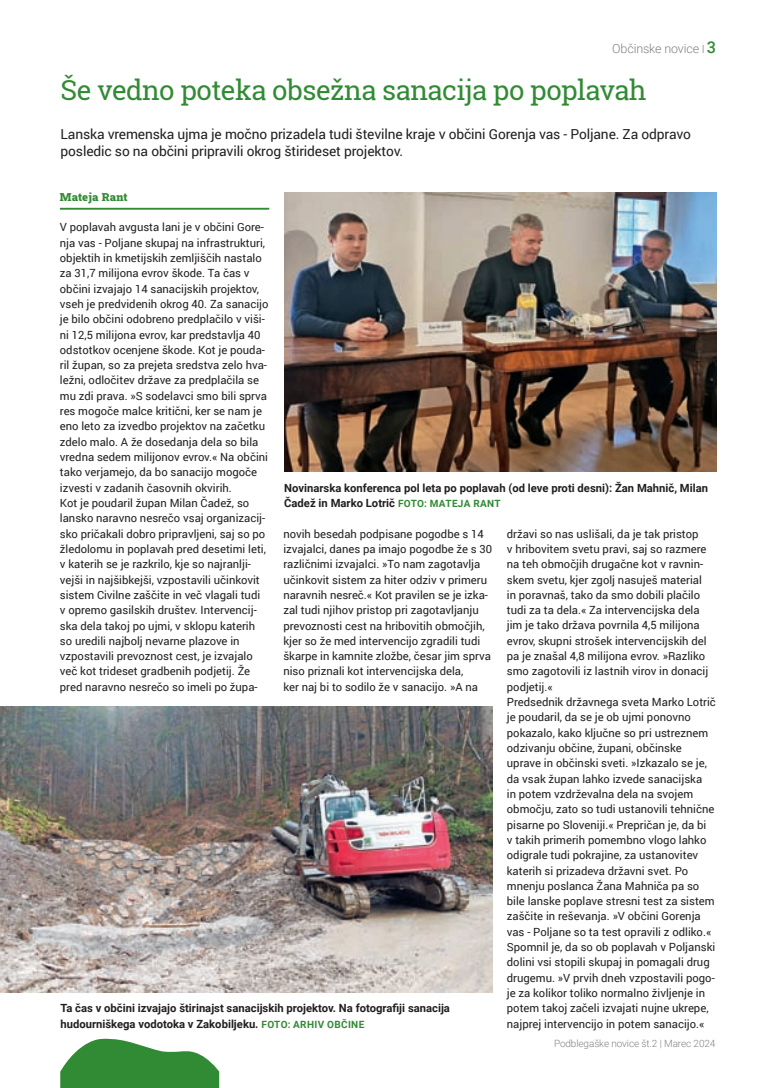
<style>
.page{position:relative;width:780px;height:1088px;background:#fff}
.page>*{position:absolute;margin:0;border:0;box-sizing:border-box;transform-origin:0 0}
.t1{font:27.5px "Roboto Slab";letter-spacing:-.02em;color:#318b34}
.t2{font:13.75px/17.5px "Roboto";letter-spacing:-.01em;color:#231f20}
.t3{font:300 12.5px "Roboto";letter-spacing:-.01em;color:#808285}
.t4{font:11.25px/15.2px "Roboto";color:#231f20}
.t5{font:700 11.25px/15.2px "Roboto";color:#231f20}
.t6{font:900 11.25px "Roboto Slab";letter-spacing:.02em;color:#318b34}
.t7{font:300 10px "Roboto";letter-spacing:-.01em;color:#808285}
.s1{font-size:11.25px}
.s2{font-weight:500;font-size:16.25px;color:#318b34}
.s3{font-size:10px;color:#318b34}
</style>
<div class="page">
<svg style="left:60px;top:1038px;width:159px;height:50px"></svg>
<hr style="left:60px;top:208px;width:209px;height:2px;background:#318b34">
<img style="left:284px;top:192px;width:432px;height:279px">
<img style="left:0;top:706px;width:492px;height:286px">
<p class="t3" style="left:612px;top:40px;width:105px">Občinske novice <span class="s1">I</span> <span class="s2">3</span></p>
<h1 class="t1" style="left:61px;top:71px;width:587px">Še vedno poteka obsežna sanacija po poplavah</h1>
<p class="t2" style="left:61px;top:124px;width:631px">Lanska vremenska ujma je močno prizadela tudi številne kraje v občini Gorenja vas - Poljane. Za odpravo posledic so na občini pripravili okrog štirideset projektov.</p>
<p class="t6" style="left:60px;top:189px;width:69px">Mateja Rant</p>
<p class="t4" style="left:60px;top:219px;width:210px">V poplavah avgusta lani je v občini Gore&shy;nja vas - Poljane skupaj na infrastrukturi, objektih in kmetijskih zemljiščih nastalo za 31,7 milijona evrov škode. Ta čas v občini izvajajo 14 sanacijskih projektov, vseh je predvidenih okrog 40. Za sanacijo je bilo občini odobreno predplačilo v viši&shy;ni 12,5 milijona evrov, kar predstavlja 40 odstotkov ocenjene škode. Kot je pouda&shy;ril župan, so za prejeta sredstva zelo hva&shy;ležni, odločitev države za predplačila se mu zdi prava. »S sodelavci smo bili sprva res mogoče malce kritični, ker se nam je eno leto za izvedbo projektov na začetku zdelo malo. A že dosedanja dela so bila vredna sedem milijonov evrov.« Na občini tako verjamejo, da bo sanacijo mogoče izvesti v zadanih časovnih okvirih.<br>Kot je poudaril župan Milan Čadež, so lansko naravno nesrečo vsaj organizacij&shy;sko pričakali dobro pripravljeni, saj so po žledolomu in poplavah pred desetimi leti, v katerih se je razkrilo, kje so najranlji&shy;vejši in najšibkejši, vzpostavili učinkovit sistem Civilne zaščite in več vlagali tudi v opremo gasilskih društev. Intervencij&shy;ska dela takoj po ujmi, v sklopu katerih so uredili najbolj nevarne plazove in vzpostavili prevoznost cest, je izvajalo več kot trideset gradbenih podjetij. Že pred naravno nesrečo so imeli po župa-</p>
<p class="t5" style="left:284px;top:480px;width:425px">Novinarska konferenca pol leta po poplavah (od leve proti desni): Žan Mahnič, Milan<br>Čadež in Marko Lotrič <span class="s3">FOTO: MATEJA RANT</span></p>
<p class="t4" style="left:283px;top:525px;width:210px">novih besedah podpisane pogodbe s 14 izvajalci, danes pa imajo pogodbe že s 30 različnimi izvajalci. »To nam zagotavlja učinkovit sistem za hiter odziv v primeru naravnih nesreč.« Kot pravilen se je izka&shy;zal tudi njihov pristop pri zagotavljanju prevoznosti cest na hribovitih območjih, kjer so že med intervencijo zgradili tudi škarpe in kamnite zložbe, česar jim sprva niso priznali kot intervencijska dela,<br>ker naj bi to sodilo že v sanacijo. »A na</p>
<p class="t4" style="left:507px;top:525px;width:210px">državi so nas uslišali, da je tak pristop<br>v hribovitem svetu pravi, saj so razmere na teh območjih drugačne kot v ravnin&shy;skem svetu, kjer zgolj nasuješ material<br>in poravnaš, tako da smo dobili plačilo tudi za ta dela.« Za intervencijska dela jim je tako država povrnila 4,5 milijona evrov, skupni strošek intervencijskih del pa je znašal 4,8 milijona evrov. »Razliko smo zagotovili iz lastnih virov in donacij podjetij.«<br>Predsednik državnega sveta Marko Lotrič je poudaril, da se je ob ujmi ponovno pokazalo, kako ključne so pri ustreznem odzivanju občine, župani, občinske uprave in občinski sveti. »Izkazalo se je, da vsak župan lahko izvede sanacijska<br>in potem vzdrževalna dela na svojem območju, zato so tudi ustanovili tehnične pisarne po Sloveniji.« Prepričan je, da bi<br>v takih primerih pomembno vlogo lahko odigrale tudi pokrajine, za ustanovitev katerih si prizadeva državni svet. Po mnenju poslanca Žana Mahniča pa so bile lanske poplave stresni test za sistem zaščite in reševanja. »V občini Gorenja vas - Poljane so ta test opravili z odliko.« Spomnil je, da so ob poplavah v Poljanski dolini vsi stopili skupaj in pomagali drug drugemu. »V prvih dneh vzpostavili pogo&shy;je za kolikor toliko normalno življenje in potem takoj začeli izvajati nujne ukrepe, najprej intervencijo in potem sanacijo.«</p>
<p class="t5" style="left:60px;top:1000px;width:391px">Ta čas v občini izvajajo štirinajst sanacijskih projektov. Na fotografiji sanacija hudourniškega vodotoka v Zakobiljeku. <span class="s3">FOTO: ARHIV OBČINE</span></p>
<p class="t7" style="left:554px;top:1036px;width:163px">Podblegaške novice št.2 | Marec 2024</p>
</div>
